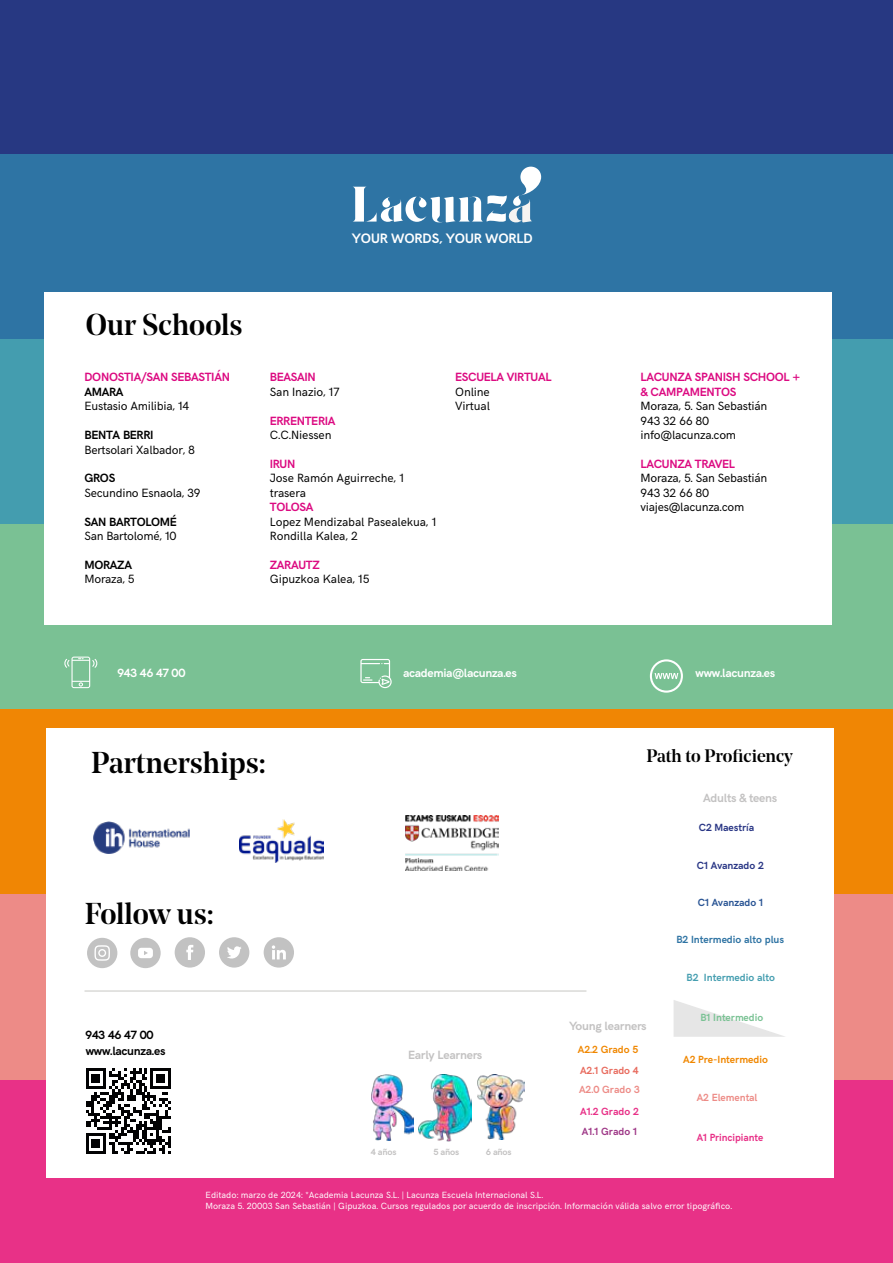
<style>
.page{position:relative;width:893px;height:1263px;background:#fff}
.page>*{position:absolute;margin:0;border:0;box-sizing:border-box;transform-origin:0 0}
.t1{font:500 30px "Noe Display";color:#000}
.t2{font:500 18px "Noe Display";letter-spacing:-.005em;color:#000}
.t3{font:700 13.8px "HK Grotesk";color:#fff}
.t4{font:12px/14.4px "HK Grotesk";letter-spacing:-.02em;color:#000}
.t5{font:700 12px/14.4px "HK Grotesk";letter-spacing:-.02em;color:#dc0a81}
.t6{font:700 12px/16px "HK Grotesk";letter-spacing:-.02em;color:#000}
.t7{font:700 12px "HK Grotesk";letter-spacing:-.02em;color:#fff}
.t8{font:700 12px "HK Grotesk";letter-spacing:-.02em;color:#c3c2c2}
.t9{font:700 10.5px "HK Grotesk";color:#f08700}
.t10{font:700 10.5px "HK Grotesk";color:#ed8c87}
.t11{font:700 10.5px "HK Grotesk";color:#293685}
.t12{font:700 10.5px "HK Grotesk";color:#2e73a3}
.t13{font:700 10.5px "HK Grotesk";color:#459eb0}
.t14{font:700 10.5px "HK Grotesk";color:#e83087;scale:.96 1}
.t15{font:700 10.5px "HK Grotesk";color:#7ac294}
.t16{font:700 10.5px "HK Grotesk";color:#295494}
.t17{font:700 10.5px "HK Grotesk";color:#e83087}
.t18{font:700 10.5px "HK Grotesk";color:#9e3887}
.t19{font:700 10.5px "HK Grotesk";color:#e86b5e}
.t20{font:9px/10.8px "HK Grotesk";color:#fff}
.t21{font:700 9px "HK Grotesk";letter-spacing:-.02em;color:#c3c2c2}
</style>
<div class="page">
<div style="left:0;top:1079px;width:893px;height:184px;background:#e83187"></div>
<div style="left:0;top:894px;width:893px;height:185px;background:#ed8b87"></div>
<div style="left:0;top:709px;width:893px;height:185px;background:#f08604"></div>
<div style="left:0;top:524px;width:893px;height:185px;background:#7ac194"></div>
<div style="left:0;top:338px;width:893px;height:186px;background:#449daf"></div>
<div style="left:0;top:153px;width:893px;height:185px;background:#2e74a4"></div>
<div style="left:0;top:0;width:893px;height:153px;background:#273882"></div>
<div style="left:47px;top:729px;width:787px;height:449px;background:#fff"></div>
<img style="left:93px;top:822px;width:96px;height:31px">
<img style="left:406px;top:815px;width:93px;height:56px">
<img style="left:240px;top:820px;width:84px;height:42px">
<hr style="left:85px;top:991px;width:501px;height:1px;background:#c7c7c4">
<svg style="left:86px;top:1068px;width:85px;height:86px"></svg>
<svg style="left:674px;top:1000px;width:111px;height:37px"></svg>
<div style="left:677px;top:1028px;width:11px;height:5px;background:#e6e6e6"></div>
<svg style="left:353px;top:167px;width:188px;height:55px"></svg>
<svg style="left:360px;top:659px;width:32px;height:29px"></svg>
<svg style="left:64px;top:657px;width:34px;height:31px"></svg>
<svg style="left:650px;top:659px;width:33px;height:34px"></svg>
<div style="left:45px;top:292px;width:787px;height:333px;background:#fff"></div>
<img style="left:418px;top:1074px;width:54px;height:68px">
<img style="left:478px;top:1074px;width:47px;height:65px">
<img style="left:371px;top:1074px;width:42px;height:66px">
<svg style="left:175px;top:937px;width:30px;height:30px"></svg>
<svg style="left:87px;top:938px;width:30px;height:30px"></svg>
<svg style="left:264px;top:937px;width:30px;height:30px"></svg>
<svg style="left:219px;top:937px;width:30px;height:30px"></svg>
<svg style="left:130px;top:938px;width:31px;height:30px"></svg>
<h1 class="t1" style="left:86px;top:305px;width:158px">Our Schools</h1>
<p class="t5" style="left:84px;top:369px;width:147px">DONOSTIA/SAN SEBASTIÁN</p>
<p class="t6" style="left:84px;top:383px;width:41px">AMARA</p>
<p class="t4" style="left:84px;top:398px;width:106px">Eustasio Amilibia, 14</p>
<p class="t6" style="left:84px;top:426px;width:70px">BENTA BERRI</p>
<p class="t4" style="left:84px;top:441px;width:112px">Bertsolari Xalbador, 8</p>
<p class="t6" style="left:84px;top:469px;width:32px">GROS</p>
<p class="t4" style="left:84px;top:484px;width:118px">Secundino Esnaola, 39</p>
<p class="t6" style="left:84px;top:512px;width:94px">SAN BARTOLOMÉ</p>
<p class="t4" style="left:84px;top:527px;width:93px">San Bartolomé, 10</p>
<p class="t6" style="left:84px;top:556px;width:49px">MORAZA</p>
<p class="t4" style="left:84px;top:571px;width:52px">Moraza, 5</p>
<p class="t3" style="left:352px;top:227px;width:182px">YOUR WORDS, YOUR WORLD</p>
<p class="t5" style="left:270px;top:369px;width:48px">BEASAIN</p>
<p class="t4" style="left:270px;top:383px;width:71px">San Inazio, 17</p>
<p class="t5" style="left:270px;top:412px;width:67px">ERRENTERIA</p>
<p class="t4" style="left:270px;top:427px;width:63px">C.C.Niessen</p>
<p class="t5" style="left:270px;top:456px;width:27px">IRUN</p>
<p class="t4" style="left:270px;top:470px;width:136px">Jose Ramón Aguirreche, 1 trasera</p>
<p class="t5" style="left:270px;top:499px;width:45px">TOLOSA</p>
<p class="t4" style="left:270px;top:513px;width:168px">Lopez Mendizabal Pasealekua, 1<br>Rondilla Kalea, 2</p>
<p class="t5" style="left:270px;top:556px;width:51px">ZARAUTZ</p>
<p class="t4" style="left:270px;top:571px;width:101px">Gipuzkoa Kalea, 15</p>
<p class="t5" style="left:455px;top:369px;width:98px">ESCUELA VIRTUAL</p>
<p class="t4" style="left:455px;top:383px;width:36px">Online<br>Virtual</p>
<p class="t5" style="left:641px;top:369px;width:161px">LACUNZA SPANISH SCHOOL + &amp; CAMPAMENTOS</p>
<p class="t4" style="left:641px;top:398px;width:128px">Moraza, 5. San Sebastián<br>943 32 66 80 info@lacunza.com</p>
<p class="t5" style="left:641px;top:456px;width:96px">LACUNZA TRAVEL</p>
<p class="t4" style="left:641px;top:470px;width:128px">Moraza, 5. San Sebastián<br>943 32 66 80 viajes@lacunza.com</p>
<p class="t7" style="left:117px;top:664px;width:70px">943 46 47 00</p>
<p class="t7" style="left:403px;top:664px;width:115px">academia@lacunza.es</p>
<p class="t7" style="left:696px;top:664px;width:81px">www.lacunza.es</p>
<h1 class="t1" style="left:91px;top:743px;width:176px">Partnerships:</h1>
<h1 class="t1" style="left:85px;top:894px;width:130px">Follow us:</h1>
<p class="t6" style="left:86px;top:1026px;width:81px">943 46 47 00 www.lacunza.es</p>
<p class="t8" style="left:408px;top:1045px;width:76px">Early Learners</p>
<p class="t21" style="left:371px;top:1145px;width:27px">4 años</p>
<p class="t21" style="left:433px;top:1145px;width:27px">5 años</p>
<p class="t21" style="left:486px;top:1145px;width:27px">6 años</p>
<h2 class="t2" style="left:646px;top:744px;width:148px">Path to Proficiency</h2>
<p class="t8" style="left:703px;top:789px;width:76px">Adults &amp; teens</p>
<p class="t11" style="left:699px;top:819px;width:57px">C2 Maestría</p>
<p class="t11" style="left:697px;top:857px;width:68px">C1 Avanzado 2</p>
<p class="t16" style="left:698px;top:894px;width:67px">C1 Avanzado 1</p>
<p class="t8" style="left:569px;top:1016px;width:79px">Young learners</p>
<p class="t9" style="left:578px;top:1041px;width:62px">A2.2 Grado 5</p>
<p class="t19" style="left:580px;top:1062px;width:60px">A2.1 Grado 4</p>
<p class="t10" style="left:579px;top:1081px;width:62px">A2.0 Grado 3</p>
<p class="t17" style="left:580px;top:1103px;width:60px">A1.2 Grado 2</p>
<p class="t18" style="left:582px;top:1123px;width:56px">A1.1 Grado 1</p>
<p class="t12" style="left:676px;top:931px;width:109px">B2 Intermedio alto plus</p>
<p class="t13" style="left:687px;top:969px;width:90px">B2 Intermedio alto</p>
<p class="t15" style="left:701px;top:1009px;width:64px">B1 Intermedio</p>
<p class="t9" style="left:683px;top:1051px;width:86px">A2 Pre-Intermedio</p>
<p class="t10" style="left:697px;top:1089px;width:62px">A2 Elemental</p>
<p class="t14" style="left:697px;top:1129px;width:71px">A1 Principiante</p>
<p class="t20" style="left:206px;top:1188px;width:528px">Editado: marzo de 2024: *Academia Lacunza S.L. | Lacunza Escuela Internacional S.L.<br>Moraza 5. 20003 San Sebastián | Gipuzkoa. Cursos regulados por acuerdo de inscripción. Información válida salvo error tipográfico.</p>
</div>
